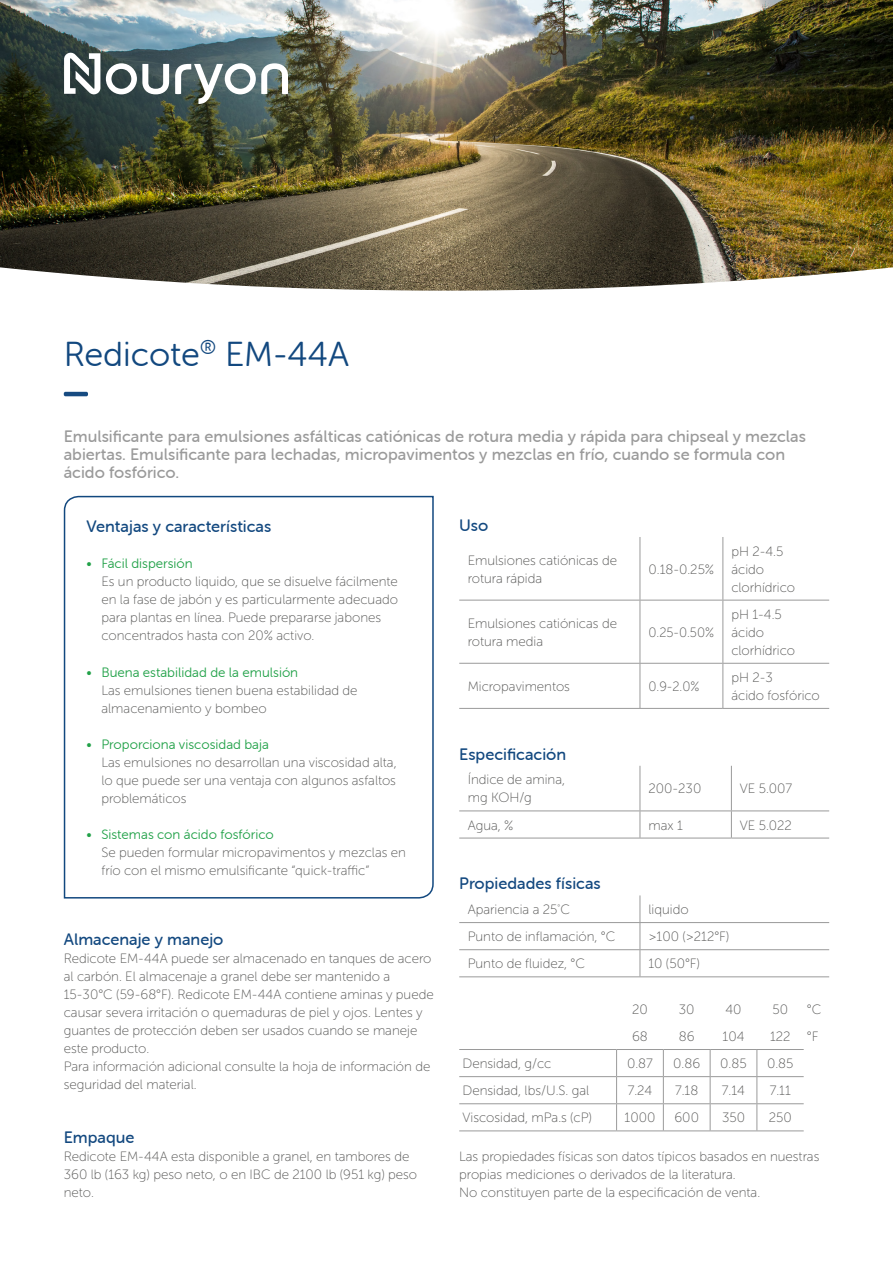
<style>
.page{position:relative;width:893px;height:1263px;background:#fff}
.page>*{position:absolute;margin:0;border:0;box-sizing:border-box;transform-origin:0 0}
._00_Fact_Sheet_Name{font:34.5px "Museo Sans Rounded 300";color:#12487f}
._20_Body_Copy_Intro{font:16.5px/18px "Museo Sans Rounded 500";color:#9a9a9a}
._12_Body_Subheading{font:16.5px "Museo Sans Rounded 500";color:#12487f}
._11_Body_Copy{font:13.5px/18px "Museo Sans Rounded 100";color:#575756}
._15_Body_Copy_Indent{font:13.5px/18px "Museo Sans Rounded 100";color:#575756}
._15_Body_Copy_Indent-2{font:13.5px "Museo Sans Rounded 300";color:#21a148}
</style>
<div class="page">
<img style="left:0;top:0;width:893px;height:291px">
<hr style="left:64px;top:392px;width:24px;height:4px;background:#174b81;border-radius:2px">
<hr style="left:640px;top:537px;width:1px;height:63px;background:#9a9a9a">
<hr style="left:722px;top:537px;width:1px;height:63px;background:#9a9a9a">
<hr style="left:459px;top:600px;width:181px;height:1px;background:#9a9a9a">
<hr style="left:640px;top:600px;width:83px;height:1px;background:#9a9a9a">
<hr style="left:640px;top:600px;width:1px;height:63px;background:#9a9a9a">
<hr style="left:723px;top:600px;width:106px;height:1px;background:#9a9a9a">
<hr style="left:722px;top:600px;width:1px;height:63px;background:#9a9a9a">
<hr style="left:459px;top:663px;width:181px;height:1px;background:#9a9a9a">
<hr style="left:640px;top:663px;width:83px;height:1px;background:#9a9a9a">
<hr style="left:640px;top:664px;width:1px;height:44px;background:#9a9a9a">
<hr style="left:723px;top:663px;width:106px;height:1px;background:#9a9a9a">
<hr style="left:722px;top:664px;width:1px;height:44px;background:#9a9a9a">
<hr style="left:459px;top:708px;width:181px;height:1px;background:#9a9a9a">
<hr style="left:640px;top:708px;width:83px;height:1px;background:#9a9a9a">
<hr style="left:723px;top:708px;width:106px;height:1px;background:#9a9a9a">
<hr style="left:640px;top:766px;width:1px;height:44px;background:#9a9a9a">
<hr style="left:731px;top:766px;width:1px;height:44px;background:#9a9a9a">
<svg style="left:640px;top:811px;width:1px;height:27px"></svg>
<svg style="left:731px;top:811px;width:1px;height:27px"></svg>
<hr style="left:459px;top:810px;width:181px;height:1px;background:#9a9a9a">
<hr style="left:640px;top:810px;width:91px;height:1px;background:#9a9a9a">
<hr style="left:731px;top:810px;width:98px;height:1px;background:#9a9a9a">
<hr style="left:459px;top:838px;width:181px;height:1px;background:#9a9a9a">
<hr style="left:640px;top:838px;width:91px;height:1px;background:#9a9a9a">
<hr style="left:731px;top:838px;width:98px;height:1px;background:#9a9a9a">
<hr style="left:459px;top:922px;width:181px;height:1px;background:#9a9a9a">
<hr style="left:640px;top:922px;width:189px;height:1px;background:#9a9a9a">
<hr style="left:459px;top:949px;width:181px;height:1px;background:#9a9a9a">
<hr style="left:640px;top:949px;width:189px;height:1px;background:#9a9a9a">
<svg style="left:640px;top:895px;width:1px;height:81px"></svg>
<hr style="left:459px;top:976px;width:181px;height:1px;background:#9a9a9a">
<hr style="left:640px;top:976px;width:189px;height:1px;background:#9a9a9a">
<hr style="left:459px;top:1049px;width:158px;height:1px;background:#9a9a9a">
<hr style="left:617px;top:1049px;width:46px;height:1px;background:#9a9a9a">
<hr style="left:663px;top:1049px;width:47px;height:1px;background:#9a9a9a">
<hr style="left:710px;top:1049px;width:47px;height:1px;background:#9a9a9a">
<hr style="left:757px;top:1049px;width:47px;height:1px;background:#9a9a9a">
<hr style="left:459px;top:1076px;width:158px;height:1px;background:#9a9a9a">
<hr style="left:617px;top:1076px;width:46px;height:1px;background:#9a9a9a">
<hr style="left:663px;top:1076px;width:47px;height:1px;background:#9a9a9a">
<hr style="left:710px;top:1076px;width:47px;height:1px;background:#9a9a9a">
<hr style="left:757px;top:1076px;width:47px;height:1px;background:#9a9a9a">
<hr style="left:459px;top:1103px;width:158px;height:1px;background:#9a9a9a">
<hr style="left:617px;top:1103px;width:46px;height:1px;background:#9a9a9a">
<svg style="left:616px;top:1050px;width:1px;height:80px"></svg>
<hr style="left:663px;top:1103px;width:47px;height:1px;background:#9a9a9a">
<svg style="left:663px;top:1050px;width:1px;height:80px"></svg>
<hr style="left:710px;top:1103px;width:47px;height:1px;background:#9a9a9a">
<svg style="left:710px;top:1050px;width:1px;height:80px"></svg>
<hr style="left:757px;top:1103px;width:47px;height:1px;background:#9a9a9a">
<svg style="left:756px;top:1050px;width:1px;height:80px"></svg>
<hr style="left:459px;top:1130px;width:158px;height:1px;background:#9a9a9a">
<hr style="left:617px;top:1130px;width:46px;height:1px;background:#9a9a9a">
<hr style="left:663px;top:1130px;width:47px;height:1px;background:#9a9a9a">
<hr style="left:710px;top:1130px;width:47px;height:1px;background:#9a9a9a">
<hr style="left:757px;top:1130px;width:47px;height:1px;background:#9a9a9a">
<svg style="left:64px;top:50px;width:224px;height:54px"></svg>
<svg style="left:63px;top:495px;width:371px;height:404px"></svg>
<p class="_00_Fact_Sheet_Name" style="left:64px;top:335px;width:287px">Redicote<sup>®</sup> EM-44A</p>
<p class="_20_Body_Copy_Intro" style="left:64px;top:427px;width:744px">Emulsificante para emulsiones asfálticas catiónicas de rotura media y rápida para chipseal y mezclas abiertas. Emulsificante para lechadas, micropavimentos y mezclas en frío, cuando se formula con ácido fosfórico.</p>
<p class="_12_Body_Subheading" style="left:87px;top:518px;width:186px">Ventajas y características</p>
<p class="_15_Body_Copy_Indent-2" style="left:87px;top:556px;width:108px">• Fácil dispersión</p>
<p class="_15_Body_Copy_Indent" style="left:101px;top:573px;width:298px">Es un producto liquido, que se disuelve fácilmente en la fase de jabón y es particularmente adecuado para plantas en línea. Puede prepararse jabones concentrados hasta con 20% activo.</p>
<p class="_15_Body_Copy_Indent-2" style="left:87px;top:664px;width:213px">• Buena estabilidad de la emulsión</p>
<p class="_15_Body_Copy_Indent" style="left:101px;top:681px;width:258px">Las emulsiones tienen buena estabilidad de almacenamiento y bombeo</p>
<p class="_15_Body_Copy_Indent-2" style="left:87px;top:736px;width:184px">• Proporciona viscosidad baja</p>
<p class="_15_Body_Copy_Indent" style="left:101px;top:753px;width:297px;text-align:justify">Las emulsiones no desarrollan una viscosidad alta, lo que puede ser una ventaja con algunos asfaltos problemáticos</p>
<p class="_15_Body_Copy_Indent-2" style="left:87px;top:826px;width:189px">• Sistemas con ácido fosfórico</p>
<p class="_15_Body_Copy_Indent" style="left:101px;top:843px;width:306px">Se pueden formular micropavimentos y mezclas en frío con el mismo emulsificante “quick-traffic”</p>
<p class="_12_Body_Subheading" style="left:64px;top:930px;width:161px">Almacenaje y manejo</p>
<p class="_11_Body_Copy" style="left:64px;top:949px;width:371px">Redicote EM-44A puede ser almacenado en tanques de acero al carbón. El almacenaje a granel debe ser mantenido a 15-30°C (59-68°F). Redicote EM-44A contiene aminas y puede causar severa irritación o quemaduras de piel y ojos. Lentes y guantes de protección deben ser usados cuando se maneje este producto.<br>Para información adicional consulte la hoja de información de seguridad del material.</p>
<p class="_12_Body_Subheading" style="left:64px;top:1128px;width:72px">Empaque</p>
<p class="_11_Body_Copy" style="left:64px;top:1147px;width:355px">Redicote EM-44A esta disponible a granel, en tambores de<br>360 lb (163 kg) peso neto, o en IBC de 2100 lb (951 kg) peso neto.</p>
<p class="_12_Body_Subheading" style="left:459px;top:516px;width:31px">Uso</p>
<p class="_11_Body_Copy" style="left:468px;top:551px;width:151px">Emulsiones catiónicas de rotura rápida</p>
<p class="_11_Body_Copy" style="left:648px;top:560px;width:67px">0.18-0.25%</p>
<p class="_11_Body_Copy" style="left:468px;top:614px;width:151px">Emulsiones catiónicas de rotura media</p>
<p class="_11_Body_Copy" style="left:648px;top:623px;width:67px">0.25-0.50%</p>
<p class="_11_Body_Copy" style="left:731px;top:542px;width:65px">pH 2-4.5 ácido clorhídrico</p>
<p class="_11_Body_Copy" style="left:731px;top:605px;width:65px">pH 1-4.5 ácido clorhídrico</p>
<p class="_11_Body_Copy" style="left:468px;top:677px;width:104px">Micropavimentos</p>
<p class="_11_Body_Copy" style="left:648px;top:677px;width:52px">0.9-2.0%</p>
<p class="_11_Body_Copy" style="left:731px;top:668px;width:90px">pH 2-3<br>ácido fosfórico</p>
<p class="_12_Body_Subheading" style="left:459px;top:745px;width:108px">Especificación</p>
<p class="_11_Body_Copy" style="left:468px;top:771px;width:99px">Índice de amina, mg KOH/g</p>
<p class="_11_Body_Copy" style="left:648px;top:780px;width:54px">200-230</p>
<p class="_11_Body_Copy" style="left:740px;top:780px;width:54px">VE 5.007</p>
<p class="_11_Body_Copy" style="left:468px;top:816px;width:47px">Agua, %</p>
<p class="_11_Body_Copy" style="left:648px;top:816px;width:36px">max 1</p>
<p class="_11_Body_Copy" style="left:740px;top:816px;width:54px">VE 5.022</p>
<p class="_12_Body_Subheading" style="left:459px;top:875px;width:143px">Propiedades físicas</p>
<p class="_11_Body_Copy" style="left:468px;top:900px;width:104px">Apariencia a 25<sup>°</sup>C</p>
<p class="_11_Body_Copy" style="left:648px;top:900px;width:42px">liquido</p>
<p class="_11_Body_Copy" style="left:468px;top:928px;width:149px">Punto de inflamación, °C</p>
<p class="_11_Body_Copy" style="left:648px;top:928px;width:82px">&gt;100 (&gt;212°F)</p>
<p class="_11_Body_Copy" style="left:468px;top:955px;width:119px">Punto de fluidez, °C</p>
<p class="_11_Body_Copy" style="left:648px;top:955px;width:53px">10 (50°F)</p>
<p class="_11_Body_Copy" style="left:632px;top:1000px;width:17px">20</p>
<p class="_11_Body_Copy" style="left:679px;top:1000px;width:17px">30</p>
<p class="_11_Body_Copy" style="left:725px;top:1000px;width:18px">40</p>
<p class="_11_Body_Copy" style="left:772px;top:1000px;width:17px">50</p>
<p class="_11_Body_Copy" style="left:807px;top:1000px;width:16px">°C</p>
<p class="_11_Body_Copy" style="left:632px;top:1027px;width:17px">68</p>
<p class="_11_Body_Copy" style="left:679px;top:1027px;width:17px">86</p>
<p class="_11_Body_Copy" style="left:723px;top:1027px;width:23px">104</p>
<p class="_11_Body_Copy" style="left:770px;top:1027px;width:22px">122</p>
<p class="_11_Body_Copy" style="left:807px;top:1027px;width:13px">°F</p>
<p class="_11_Body_Copy" style="left:462px;top:1055px;width:90px">Densidad, g/cc</p>
<p class="_11_Body_Copy" style="left:627px;top:1055px;width:27px">0.87</p>
<p class="_11_Body_Copy" style="left:673px;top:1055px;width:28px">0.86</p>
<p class="_11_Body_Copy" style="left:720px;top:1055px;width:28px">0.85</p>
<p class="_11_Body_Copy" style="left:767px;top:1055px;width:28px">0.85</p>
<p class="_11_Body_Copy" style="left:462px;top:1082px;width:128px">Densidad, lbs/U.S. gal</p>
<p class="_11_Body_Copy" style="left:628px;top:1082px;width:26px">7.24</p>
<p class="_11_Body_Copy" style="left:675px;top:1082px;width:25px">7.18</p>
<p class="_11_Body_Copy" style="left:722px;top:1082px;width:25px">7.14</p>
<p class="_11_Body_Copy" style="left:770px;top:1082px;width:23px">7.11</p>
<p class="_11_Body_Copy" style="left:462px;top:1109px;width:131px">Viscosidad, mPa.s (cP)</p>
<p class="_11_Body_Copy" style="left:625px;top:1109px;width:32px">1000</p>
<p class="_11_Body_Copy" style="left:674px;top:1109px;width:26px">600</p>
<p class="_11_Body_Copy" style="left:722px;top:1109px;width:25px">350</p>
<p class="_11_Body_Copy" style="left:769px;top:1109px;width:24px">250</p>
<p class="_11_Body_Copy" style="left:459px;top:1148px;width:362px">Las propiedades físicas son datos típicos basados en nuestras propias mediciones o derivados de la literatura.<br>No constituyen parte de la especificación de venta.</p>
</div>
